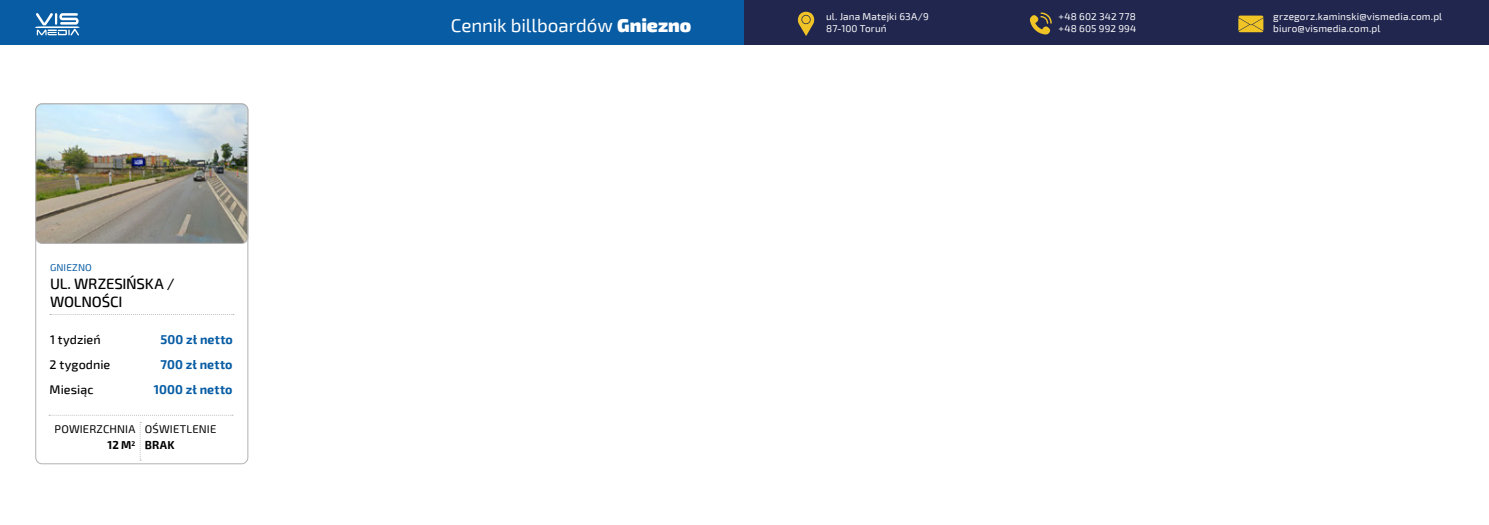
<style>
.page{position:relative;width:1489px;height:525px;background:#fff}
.page>*{position:absolute;margin:0;border:0;box-sizing:border-box;transform-origin:0 0}
.t1{font:18.75px "Exo 2";letter-spacing:-.01em;color:#fff}
.t2{font:500 15px/18px "Exo 2";letter-spacing:-.015em;color:#000}
.t3{font:700 12.5px/25.1px "Exo 2";letter-spacing:.01em;color:#075ca4;text-align:center}
.t4{font:500 12.5px/25.1px "Exo 2";letter-spacing:.005em;color:#000}
.t5{font:11.25px/16.6px "Exo 2";letter-spacing:.015em;color:#000;text-align:right}
.t6{font:700 11.25px "Exo 2";color:#000}
.t7{font:10px/12px "Exo 2";letter-spacing:.015em;color:#fff}
.t8{font:10px "Exo 2";letter-spacing:.015em;color:#075ca4}
.s1{font-weight:700}
.s2{font-weight:900}
</style>
<div class="page">
<div style="left:0;top:0;width:1488px;height:45px;background:#075ca4"></div>
<svg style="left:35px;top:13px;width:45px;height:22px"></svg>
<div style="left:744px;top:0;width:744px;height:45px;background:#21264e"></div>
<svg style="left:1238px;top:16px;width:25px;height:16px"></svg>
<svg style="left:1029px;top:12px;width:22px;height:23px"></svg>
<svg style="left:797px;top:12px;width:17px;height:24px"></svg>
<svg style="left:50px;top:314px;width:184px;height:1px"></svg>
<svg style="left:49px;top:414px;width:184px;height:1px"></svg>
<svg style="left:140px;top:422px;width:1px;height:38px"></svg>
<img style="left:36px;top:104px;width:212px;height:139px">
<div style="left:35px;top:104px;width:213px;height:139px;border:1px solid #b3b2b2;border-radius:6px"></div>
<p class="t8" style="left:50px;top:260px;width:43px">GNIEZNO</p>
<h2 class="t2" style="left:50px;top:274px;width:126px">UL. WRZESIŃSKA /<br>WOLNOŚCI</h2>
<p class="t4" style="left:50px;top:326px;width:62px">1 tydzień<br>2 tygodnie<br>Miesiąc</p>
<p class="t3" style="left:154px;top:326px;width:80px">500 zł netto<br>700 zł netto<br>1000 zł netto</p>
<p class="t5" style="left:55px;top:420px;width:82px">POWIERZCHNIA<br><span class="s1">12 M</span><sup>2</sup></p>
<p class="t5" style="left:145px;top:420px;width:73px">OŚWIETLENIE</p>
<p class="t6" style="left:145px;top:436px;width:31px">BRAK</p>
<h1 class="t1" style="left:451px;top:13px;width:242px">Cennik billboardów <span class="s2">Gniezno</span></h1>
<p class="t7" style="left:1058px;top:11px;width:79px">+48 602 342 778 +48 605 992 994</p>
<p class="t7" style="left:1273px;top:11px;width:170px">grzegorz.kaminski@vismedia.com.pl biuro@vismedia.com.pl</p>
<p class="t7" style="left:826px;top:11px;width:104px">ul. Jana Matejki 63A/9<br>87-100 Toruń</p>
</div>
